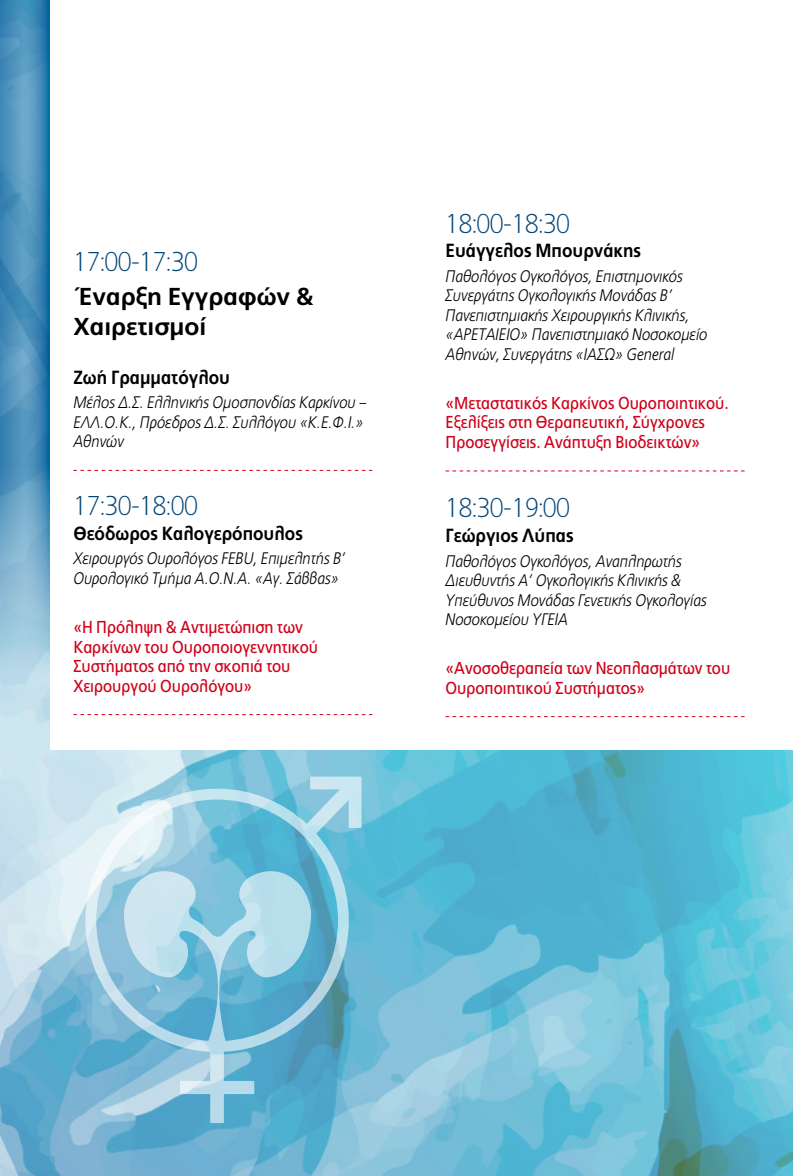
<style>
.page{position:relative;width:793px;height:1176px;background:#fff}
.page>*{position:absolute;margin:0;border:0;box-sizing:border-box;transform-origin:0 0}
.t1{font:100 27.3px "PF Catalog";color:#024576}
.t2{font:700 24.5px/29.4px "PF Catalog";color:#000}
.t3{font:700 19.07px "PF Catalog";color:#000;scale:.9 1}
.t4{font:17.32px/19.6px "PF Catalog";color:#cf0019;scale:.9 1}
.t5{font:italic 300 16.8px/19.6px "PF Catalog";color:#000;scale:.9 1}
</style>
<div class="page">
<img style="left:0;top:716px;width:792px;height:460px">
<svg style="left:0;top:0;width:50px;height:716px;background:#5e9dc3"></svg>
<div style="left:51px;top:0;width:741px;height:749px;background:#fff"></div>
<svg style="left:73px;top:470px;width:299px;height:1px"></svg>
<svg style="left:73px;top:714px;width:299px;height:1px"></svg>
<svg style="left:445px;top:470px;width:299px;height:1px"></svg>
<svg style="left:445px;top:716px;width:299px;height:1px"></svg>
<svg style="left:85px;top:776px;width:276px;height:347px;background:#8cc4db"></svg>
<h1 class="t1" style="left:73px;top:248px;width:126px">17:00-17:30</h1>
<h2 class="t2" style="left:73px;top:282px;width:241px">Έναρξη Εγγραφών &amp;<br>Χαιρετισμοί</h2>
<p class="t3" style="left:73px;top:366px;width:175px">Ζωή Γραμματόγλου</p>
<p class="t5" style="left:73px;top:393px;width:327px">Μέλος Δ.Σ. Ελληνικής Ομοσπονδίας Καρκίνου –<br>ΕΛΛ.Ο.Κ., Πρόεδρος Δ.Σ. Συλλόγου «Κ.Ε.Φ.Ι.»<br>Αθηνών</p>
<h1 class="t1" style="left:73px;top:492px;width:126px">17:30-18:00</h1>
<p class="t3" style="left:73px;top:522px;width:256px">Θεόδωρος Καλογερόπουλος</p>
<p class="t5" style="left:73px;top:549px;width:303px">Χειρουργός Ουρολόγος FEBU, Επιμελητής Β’<br>Ουρολογικό Τμήμα Α.Ο.Ν.Α. «Αγ. Σάββας»</p>
<p class="t4" style="left:73px;top:617px;width:273px">«Η Πρόληψη &amp; Αντιμετώπιση των<br>Καρκίνων του Ουροποιογεννητικού<br>Συστήματος από την σκοπιά του<br>Χειρουργού Ουρολόγου»</p>
<h1 class="t1" style="left:445px;top:209px;width:126px">18:00-18:30</h1>
<p class="t3" style="left:445px;top:239px;width:219px">Ευάγγελος Μπουρνάκης</p>
<p class="t5" style="left:445px;top:266px;width:292px">Παθολόγος Ογκολόγος, Επιστημονικός Συνεργάτης Ογκολογικής Μονάδας Β’ Πανεπιστημιακής Χειρουργικής Κλινικής, «ΑΡΕΤΑΙΕΙΟ» Πανεπιστημιακό Νοσοκομείο Αθηνών, Συνεργάτης «ΙΑΣΩ» General</p>
<p class="t4" style="left:445px;top:393px;width:316px">«Μεταστατικός Καρκίνος Ουροποιητικού.<br>Εξελίξεις στη Θεραπευτική, Σύγχρονες<br>Προσεγγίσεις. Ανάπτυξη Βιοδεικτών»</p>
<h1 class="t1" style="left:445px;top:494px;width:126px">18:30-19:00</h1>
<p class="t3" style="left:445px;top:524px;width:144px">Γεώργιος Λύπας</p>
<p class="t5" style="left:445px;top:551px;width:292px">Παθολόγος Ογκολόγος, Αναπληρωτής Διευθυντής Α’ Ογκολογικής Κλινικής &amp; Υπεύθυνος Μονάδας Γενετικής Ογκολογίας Νοσοκομείου ΥΓΕΙΑ</p>
<p class="t4" style="left:445px;top:658px;width:318px">«Ανοσοθεραπεία των Νεοπλασμάτων του<br>Ουροποιητικού Συστήματος»</p>
</div>
